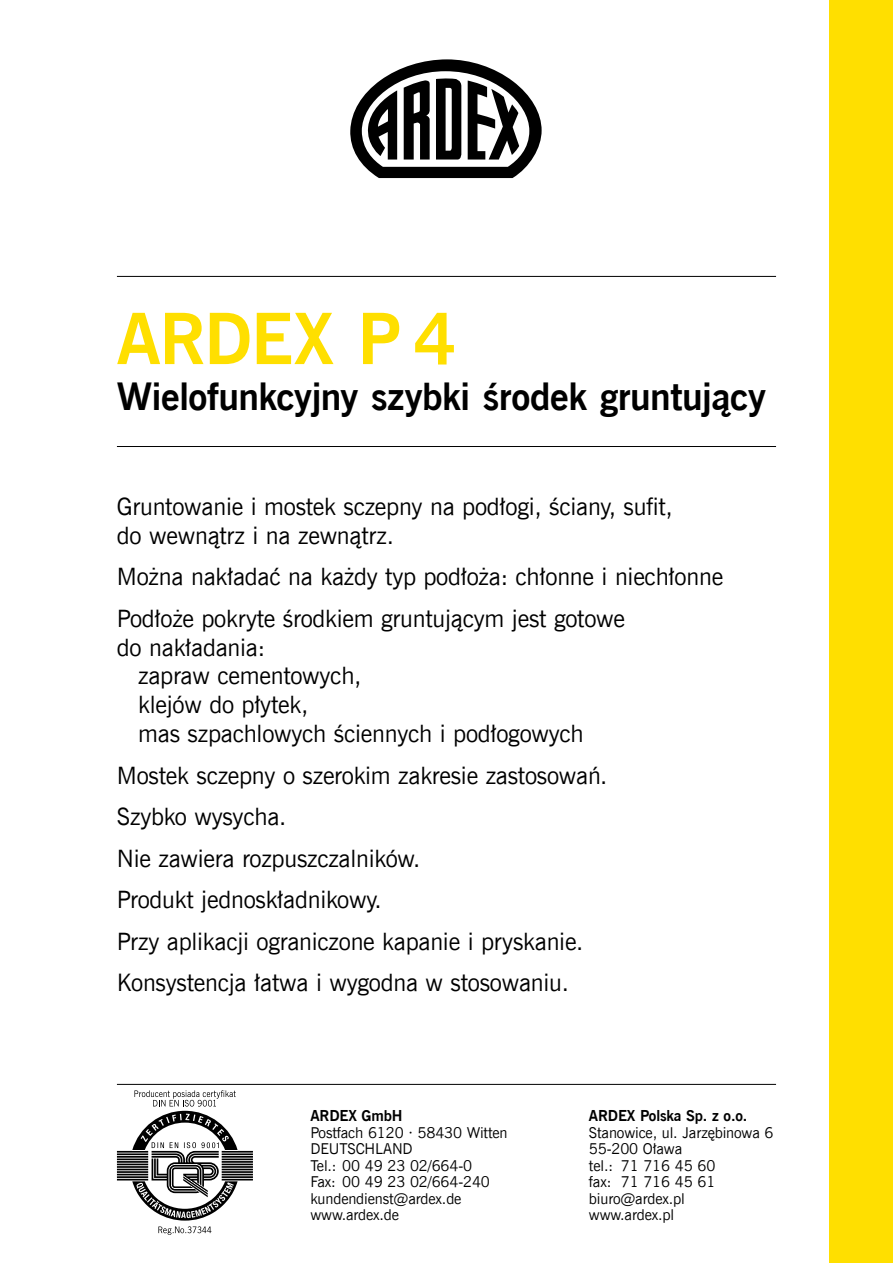
<style>
.page{position:relative;width:893px;height:1263px;background:#fff}
.page>*{position:absolute;margin:0;border:0;box-sizing:border-box;transform-origin:0 0}
.t1{font:700 70.5px "News Goth EU";letter-spacing:-.02em;color:#ffdf00}
.t2{font:700 37.5px "News Goth EU";letter-spacing:-.01em;color:#000}
.t3{font:24px/41.5px "News Goth EU";letter-spacing:-.01em;color:#000}
.t4{font:15px/16.5px "News Goth EU";letter-spacing:-.01em;color:#000}
.t5{font:700 15px "News Goth EU";letter-spacing:-.01em;color:#000}
</style>
<div class="page">
<div style="left:829px;top:0;width:64px;height:1263px;background:#ffdf00"></div>
<hr style="left:117px;top:1084px;width:659px;height:1px;background:#000">
<hr style="left:117px;top:276px;width:659px;height:1px;background:#000">
<hr style="left:117px;top:446px;width:659px;height:1px;background:#000">
<svg style="left:350px;top:59px;width:192px;height:119px"></svg>
<svg style="left:158px;top:1226px;width:53px;height:9px"></svg>
<svg style="left:117px;top:1090px;width:136px;height:130px"></svg>
<h1 class="t1" style="left:117px;top:295px;width:341px">ARDEX P 4</h1>
<h2 class="t2" style="left:117px;top:373px;width:651px">Wielofunkcyjny szybki środek gruntujący</h2>
<p class="t3" style="left:117px;top:493px;width:557px;line-height:28.8px">Gruntowanie i mostek sczepny na podłogi, ściany, sufit, do wewnątrz i na zewnątrz.</p>
<p class="t3" style="left:117px;top:557px;width:608px">Można nakładać na każdy typ podłoża: chłonne i niechłonne<br>Podłoże pokryte środkiem gruntującym jest gotowe</p>
<p class="t3" style="left:138px;top:633px;width:447px;line-height:28.8px;text-indent:-21px">do nakładania:<br>zapraw cementowych,<br>klejów do płytek,<br>mas szpachlowych ściennych i podłogowych</p>
<p class="t3" style="left:117px;top:755px;width:492px">Mostek sczepny o szerokim zakresie zastosowań.<br>Szybko wysycha.<br>Nie zawiera rozpuszczalników.<br>Produkt jednoskładnikowy.<br>Przy aplikacji ograniczone kapanie i pryskanie.<br>Konsystencja łatwa i wygodna w stosowaniu.</p>
<p class="t5" style="left:310px;top:1107px;width:94px">ARDEX GmbH</p>
<p class="t4" style="left:310px;top:1125px;width:199px">Postfach 6120 · 58430 Witten<br>DEUTSCHLAND<br>Tel.: 00 49 23 02/664-0<br>Fax: 00 49 23 02/664-240 kundendienst@ardex.de www.ardex.de</p>
<p class="t5" style="left:589px;top:1107px;width:160px">ARDEX Polska Sp. z o.o.</p>
<p class="t4" style="left:589px;top:1125px;width:186px">Stanowice, ul. Jarzębinowa 6<br>55‑200 Oława<br>tel.: 71 716 45 60<br>fax: 71 716 45 61 biuro@ardex.pl www.ardex.pl</p>
</div>
